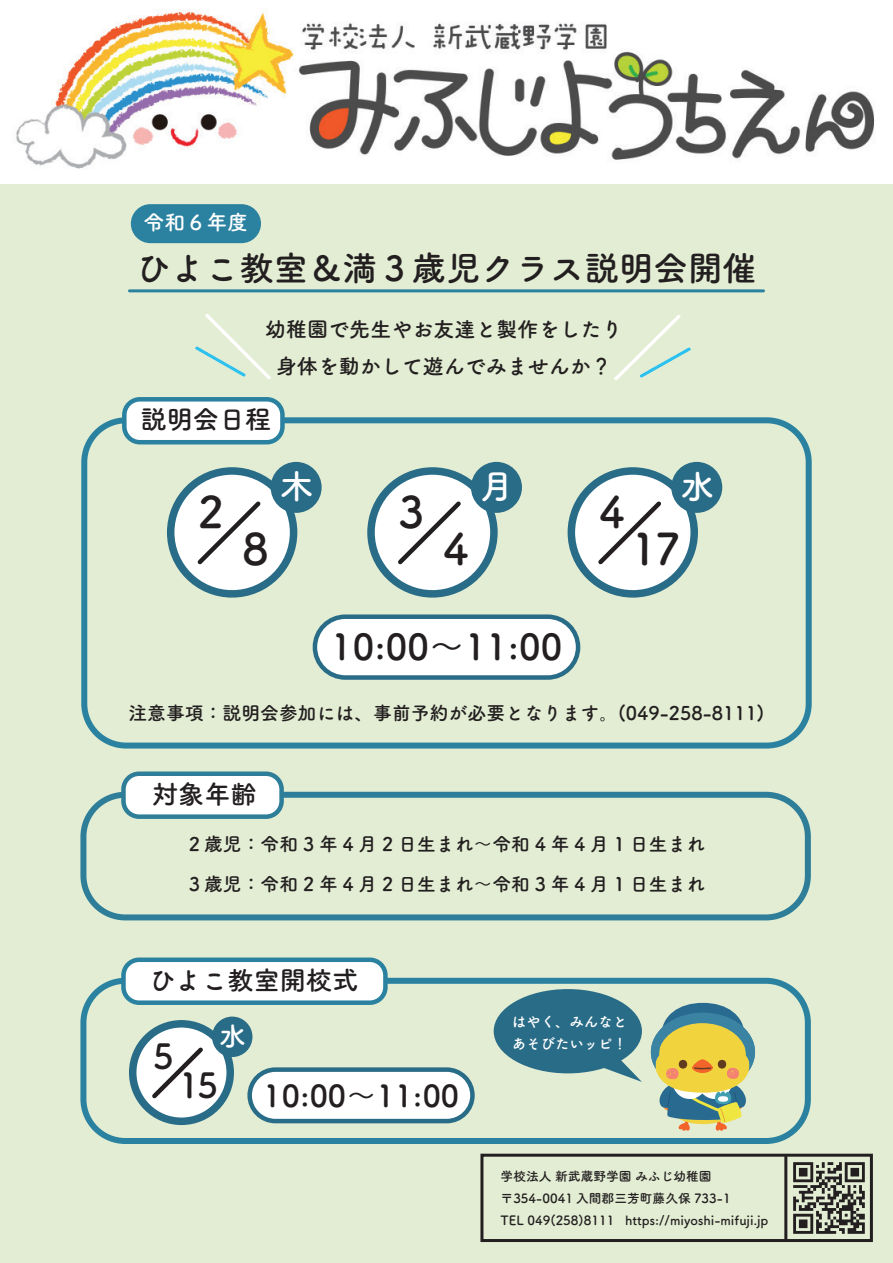
<style>
.page{position:relative;width:893px;height:1263px;background:#e2edd3}
.page>*{position:absolute;margin:0;border:0;box-sizing:border-box;transform-origin:0 0}
.t1{font:700 43.35px "Tsuku A Rd Gothic";color:#231f20}
.t2{font:700 35.85px "Tsuku A Rd Gothic";color:#231f20}
.t3{font:700 34.5px "Tsuku A Rd Gothic";color:#231f20}
.t4{font:700 34.05px "Tsuku A Rd Gothic";color:#fff}
.t5{font:700 30.3px "Tsuku A Rd Gothic";color:#231f20}
.t6{font:700 27px "Tsuku A Rd Gothic";color:#fff}
.t7{font:700 26.25px "Tsuku A Rd Gothic";color:#231f20}
.t8{font:700 21px/36.8px "Tsuku A Rd Gothic";color:#231f20;text-align:center}
.t9{font:700 21px "Tsuku A Rd Gothic";color:#fff}
.t10{font:700 18.9px/40.2px "Tsuku A Rd Gothic";color:#231f20}
.t11{font:700 14.4px/21.1px "Tsuku A Rd Gothic";color:#fff}
.t12{font:700 12.75px/22.4px "Tsuku A Rd Gothic";color:#231f20}
</style>
<div class="page">
<img style="left:0;top:0;width:893px;height:184px">
<img style="left:195px;top:314px;width:76px;height:65px">
<img style="left:615px;top:315px;width:75px;height:65px">
<div style="left:661px;top:1003px;width:84px;height:65px;background:#296a91;border-radius:50%"></div>
<svg style="left:651px;top:1013px;width:104px;height:118px"></svg>
<div style="left:718px;top:1096px;width:10px;height:6px;background:#fff;border-radius:50%"></div>
<img style="left:787px;top:1158px;width:78px;height:80px">
<div style="left:480px;top:1154px;width:393px;height:88px;border:3px solid #231f20"></div>
<hr style="left:784px;top:1156px;width:3px;height:84px;background:#231f20">
<div style="left:171px;top:471px;width:123px;height:123px;background:#fff;border-radius:50%"></div>
<div style="left:167px;top:467px;width:130px;height:131px;border:8px solid #296c87;border-radius:50%"></div>
<div style="left:271px;top:462px;width:51px;height:51px;background:#296c87;border-radius:50%"></div>
<svg style="left:197px;top:501px;width:64px;height:64px"></svg>
<div style="left:371px;top:471px;width:123px;height:123px;background:#fff;border-radius:50%"></div>
<div style="left:367px;top:467px;width:131px;height:131px;border:8px solid #296c87;border-radius:50%"></div>
<div style="left:471px;top:462px;width:51px;height:51px;background:#296c87;border-radius:50%"></div>
<svg style="left:398px;top:501px;width:63px;height:64px"></svg>
<div style="left:571px;top:471px;width:123px;height:123px;background:#fff;border-radius:50%"></div>
<div style="left:568px;top:467px;width:130px;height:131px;border:8px solid #296c87;border-radius:50%"></div>
<div style="left:671px;top:462px;width:51px;height:51px;background:#296c87;border-radius:50%"></div>
<svg style="left:598px;top:501px;width:63px;height:64px"></svg>
<div style="left:81px;top:417px;width:731px;height:331px;border:6px solid #2a82a0;border-radius:42px"></div>
<div style="left:124px;top:399px;width:158px;height:43px;background:#fff;border-radius:16px"></div>
<div style="left:122px;top:397px;width:163px;height:47px;border:4px solid #2a82a0;border-radius:16px"></div>
<div style="left:80px;top:792px;width:731px;height:128px;border:6px solid #2f7e99;border-radius:42px"></div>
<div style="left:123px;top:774px;width:159px;height:43px;background:#fff;border-radius:16px"></div>
<div style="left:121px;top:771px;width:163px;height:48px;border:4px solid #2f7e99;border-radius:16px"></div>
<div style="left:80px;top:978px;width:731px;height:166px;border:6px solid #2a82a0;border-radius:42px"></div>
<div style="left:123px;top:960px;width:262px;height:43px;background:#fff;border-radius:16px"></div>
<div style="left:121px;top:957px;width:267px;height:48px;border:4px solid #2a82a0;border-radius:16px"></div>
<div style="left:315px;top:617px;width:263px;height:60px;background:#fff;border-radius:30px"></div>
<div style="left:313px;top:614px;width:267px;height:66px;border:4px solid #296c87;border-radius:30px"></div>
<div style="left:250px;top:1069px;width:222px;height:52px;background:#fff;border-radius:26px"></div>
<div style="left:247px;top:1067px;width:228px;height:56px;border:4px solid #296c87;border-radius:26px"></div>
<svg style="left:133px;top:1024px;width:97px;height:97px;background:#dfe9ed"></svg>
<div style="left:129px;top:1020px;width:105px;height:105px;border:8px solid #296c87;border-radius:50%"></div>
<div style="left:212px;top:1016px;width:40px;height:41px;background:#296c87;border-radius:50%"></div>
<svg style="left:148px;top:1043px;width:59px;height:59px;background:#ebebeb"></svg>
<div style="left:494px;top:989px;width:148px;height:84px;background:#296c87;border-radius:50%"></div>
<svg style="left:588px;top:1051px;width:54px;height:31px"></svg>
<hr style="left:129px;top:289px;width:634px;height:3px;background:#2a82a0">
<div style="left:131px;top:204px;width:130px;height:39px;background:#2a82a0;border-radius:19px"></div>
<p class="t9" style="left:143px;top:206px;width:106px">令和６年度</p>
<h3 class="t3" style="left:136px;top:241px;width:622px">ひよこ教室＆満３歳児クラス説明会開催</h3>
<p class="t8" style="left:265px;top:310px;width:359px">幼稚園で先生やお友達と製作をしたり身体を動かして遊んでみませんか？</p>
<h3 class="t7" style="left:141px;top:399px;width:132px">説明会日程</h3>
<h1 class="t1" style="left:198px;top:478px;width:28px">2</h1>
<h1 class="t1" style="left:242px;top:515px;width:28px">8</h1>
<h3 class="t4" style="left:280px;top:459px;width:35px">木</h3>
<h1 class="t1" style="left:398px;top:478px;width:28px">3</h1>
<h1 class="t1" style="left:443px;top:515px;width:28px">4</h1>
<h3 class="t4" style="left:480px;top:459px;width:35px">月</h3>
<h2 class="t2" style="left:331px;top:619px;width:233px">10:00～11:00</h2>
<h1 class="t1" style="left:599px;top:478px;width:28px">4</h1>
<h3 class="t4" style="left:680px;top:459px;width:35px">水</h3>
<h1 class="t1" style="left:631px;top:515px;width:51px">17</h1>
<p class="t10" style="left:128px;top:692px;width:638px">注意事項：説明会参加には、事前予約が必要となります。(049-258-8111)</p>
<h3 class="t7" style="left:152px;top:773px;width:106px">対象年齢</h3>
<p class="t10" style="left:185px;top:823px;width:521px">２歳児：令和 3 年 4 月 2 日生まれ～令和 4 年 4 月 1 日生まれ<br>３歳児：令和 2 年 4 月 2 日生まれ～令和 3 年 4 月 1 日生まれ</p>
<h3 class="t7" style="left:149px;top:959px;width:211px">ひよこ教室開校式</h3>
<h3 class="t3" style="left:153px;top:1029px;width:22px">5</h3>
<h3 class="t6" style="left:219px;top:1015px;width:28px">水</h3>
<h3 class="t3" style="left:179px;top:1058px;width:41px">15</h3>
<h3 class="t5" style="left:263px;top:1072px;width:198px">10:00～11:00</h3>
<p class="t11" style="left:512px;top:1010px;width:117px">はやく、みんなとあそびたいッピ！</p>
<p class="t12" style="left:501px;top:1164px;width:269px">学校法人 新武蔵野学園 みふじ幼稚園〒354-0041 入間郡三芳町藤久保 733-1<br>TEL 049(258)8111 https://miyoshi-mifuji.jp</p>
</div>
